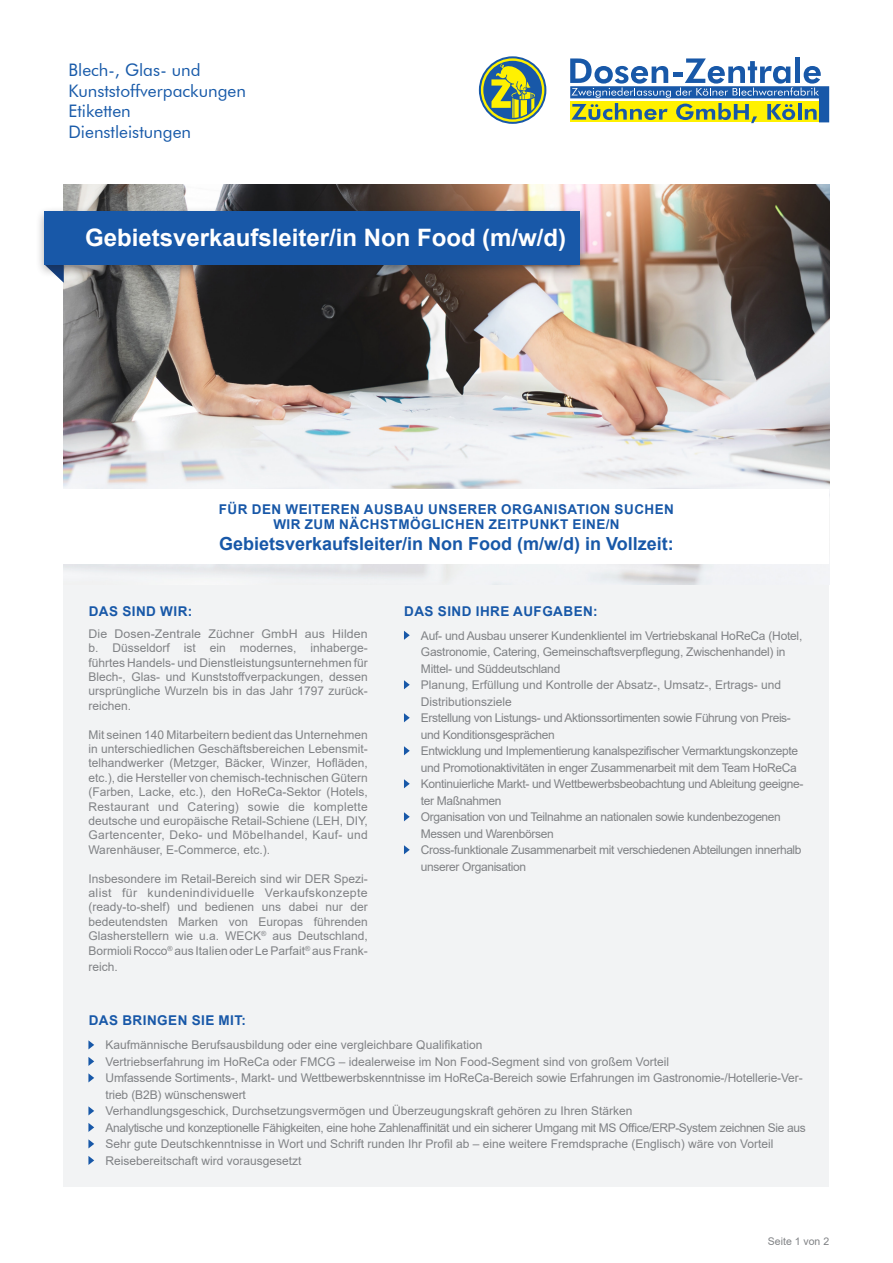
<style>
.page{position:relative;width:893px;height:1263px;background:#fff}
.page>*{position:absolute;margin:0;border:0;box-sizing:border-box;transform-origin:0 0}
.t1{font:700 24px "Arial";color:#fff}
.t2{font:700 18px "Arial";color:#1858a8}
.t3{font:17.25px/20.7px "Futura BT";color:#185aa9}
.t4{font:700 13.5px/15px "Arial";letter-spacing:.035em;color:#1858a8;text-align:center}
.t5{font:12px/14.4px "Arial";letter-spacing:-.02em;color:#808285;text-align:justify}
.t6{font:12px/16.5px "Arial";color:#808285}
.t7{font:10.5px "Arial";color:#808285}
</style>
<div class="page">
<div style="left:795px;top:57px;width:5px;height:26px;background:#1858a8"></div>
<svg style="left:570px;top:58px;width:259px;height:65px"></svg>
<svg style="left:479px;top:56px;width:67px;height:68px"></svg>
<svg style="left:481px;top:58px;width:63px;height:64px;background:#92aa74"></svg>
<div style="left:64px;top:185px;width:765px;height:1002px;background:#f2f3f4"></div>
<img style="left:64px;top:185px;width:765px;height:400px">
<svg style="left:59px;top:278px;width:5px;height:5px"></svg>
<div style="left:35px;top:206px;width:555px;height:72px;background:#231f20;opacity:.43"></div>
<div style="left:45px;top:211px;width:535px;height:54px;background:#1858a8"></div>
<div style="left:64px;top:489px;width:765px;height:75px;background:#fff"></div>
<svg style="left:404px;top:631px;width:6px;height:9px"></svg>
<svg style="left:404px;top:680px;width:6px;height:9px"></svg>
<svg style="left:404px;top:713px;width:6px;height:9px"></svg>
<svg style="left:404px;top:746px;width:6px;height:9px"></svg>
<svg style="left:404px;top:779px;width:6px;height:9px"></svg>
<svg style="left:404px;top:812px;width:6px;height:9px"></svg>
<svg style="left:404px;top:845px;width:6px;height:9px"></svg>
<svg style="left:88px;top:1040px;width:6px;height:9px"></svg>
<svg style="left:88px;top:1057px;width:6px;height:9px"></svg>
<svg style="left:88px;top:1073px;width:6px;height:9px"></svg>
<svg style="left:88px;top:1106px;width:6px;height:9px"></svg>
<svg style="left:88px;top:1123px;width:6px;height:9px"></svg>
<svg style="left:88px;top:1139px;width:6px;height:9px"></svg>
<svg style="left:88px;top:1156px;width:6px;height:9px"></svg>
<h3 class="t3" style="left:68px;top:59px;width:179px">Blech-, Glas- und<br>Kunststoffverpackungen<br>Etiketten<br>Dienstleistungen</h3>
<h1 class="t1" style="left:85px;top:221px;width:483px">Gebietsverkaufsleiter/in Non Food (m/w/d)</h1>
<p class="t4" style="left:219px;top:501px;width:457px">FÜR DEN WEITEREN AUSBAU UNSERER ORGANISATION SUCHEN<br>WIR ZUM NÄCHSTMÖGLICHEN ZEITPUNKT EINE/N</p>
<h2 class="t2" style="left:219px;top:531px;width:456px">Gebietsverkaufsleiter/in Non Food (m/w/d) in Vollzeit:</h2>
<p class="t4" style="left:89px;top:604px;width:105px">DAS SIND WIR:</p>
<p class="t5" style="left:88px;top:626px;width:281px">Die Dosen-Zentrale Züchner GmbH aus Hilden b. Düsseldorf ist ein modernes, inhaberge&shy;führtes Handels- und Dienstleistungsunternehmen für Blech-, Glas- und Kunststoffverpackungen, dessen ursprüngliche Wurzeln bis in das Jahr 1797 zurück&shy;reichen.</p>
<p class="t5" style="left:88px;top:727px;width:281px">Mit seinen 140 Mitarbeitern bedient das Unternehmen in unterschiedlichen Geschäftsbereichen Lebensmit&shy;telhandwerker (Metzger, Bäcker, Winzer, Hofläden, etc.), die Hersteller von chemisch-technischen Gütern (Farben, Lacke, etc.), den HoReCa-Sektor (Hotels, Restaurant und Catering) sowie die komplette deutsche und europäische Retail-Schiene (LEH, DIY, Gartencenter, Deko- und Möbelhandel, Kauf- und Warenhäuser, E-Commerce, etc.).</p>
<p class="t5" style="left:88px;top:871px;width:281px">Insbesondere im Retail-Bereich sind wir DER Spezi&shy;alist für kundenindividuelle Verkaufskonzepte (ready-to-shelf) und bedienen uns dabei nur der bedeutendsten Marken von Europas führenden Glasherstellern wie u.a. WECK<sup>®</sup> aus Deutschland, Bormioli Rocco<sup>®</sup> aus Italien oder Le Parfait<sup>®</sup> aus Frank-</p>
<p class="t5" style="left:88px;top:959px;width:31px">reich.</p>
<p class="t4" style="left:404px;top:604px;width:195px">DAS SIND IHRE AUFGABEN:</p>
<p class="t5" style="left:421px;top:627px;width:384px;line-height:16.5px;text-align:left">Auf- und Ausbau unserer Kundenklientel im Vertriebskanal HoReCa (Hotel, Gastronomie, Catering, Gemeinschaftsverpflegung, Zwischenhandel) in Mittel- und Süddeutschland<br>Planung, Erfüllung und Kontrolle der Absatz-, Umsatz-, Ertrags- und Distributionsziele<br>Erstellung von Listungs- und Aktionssortimenten sowie Führung von Preis&shy;und Konditionsgesprächen<br>Entwicklung und Implementierung kanalspezifischer Vermarktungskonzepte und Promotionaktivitäten in enger Zusammenarbeit mit dem Team HoReCa Kontinuierliche Markt- und Wettbewerbsbeobachtung und Ableitung geeigne&shy;ter Maßnahmen<br>Organisation von und Teilnahme an nationalen sowie kundenbezogenen Messen und Warenbörsen<br>Cross-funktionale Zusammenarbeit mit verschiedenen Abteilungen innerhalb unserer Organisation</p>
<p class="t4" style="left:89px;top:1013px;width:159px">DAS BRINGEN SIE MIT:</p>
<p class="t6" style="left:105px;top:1037px;width:702px">Kaufmännische Berufsausbildung oder eine vergleichbare Qualifikation<br>Vertriebserfahrung im HoReCa oder FMCG – idealerweise im Non Food-Segment sind von großem Vorteil<br>Umfassende Sortiments-, Markt- und Wettbewerbskenntnisse im HoReCa-Bereich sowie Erfahrungen im Gastronomie-/Hotellerie-Ver&shy;trieb (B2B) wünschenswert<br>Verhandlungsgeschick, Durchsetzungsvermögen und Überzeugungskraft gehören zu Ihren Stärken<br>Analytische und konzeptionelle Fähigkeiten, eine hohe Zahlenaffinität und ein sicherer Umgang mit MS Office/ERP-System zeichnen Sie aus Sehr gute Deutschkenntnisse in Wort und Schrift runden Ihr Profil ab – eine weitere Fremdsprache (Englisch) wäre von Vorteil Reisebereitschaft wird vorausgesetzt</p>
<p class="t7" style="left:768px;top:1234px;width:63px">Seite 1 von 2</p>
</div>
